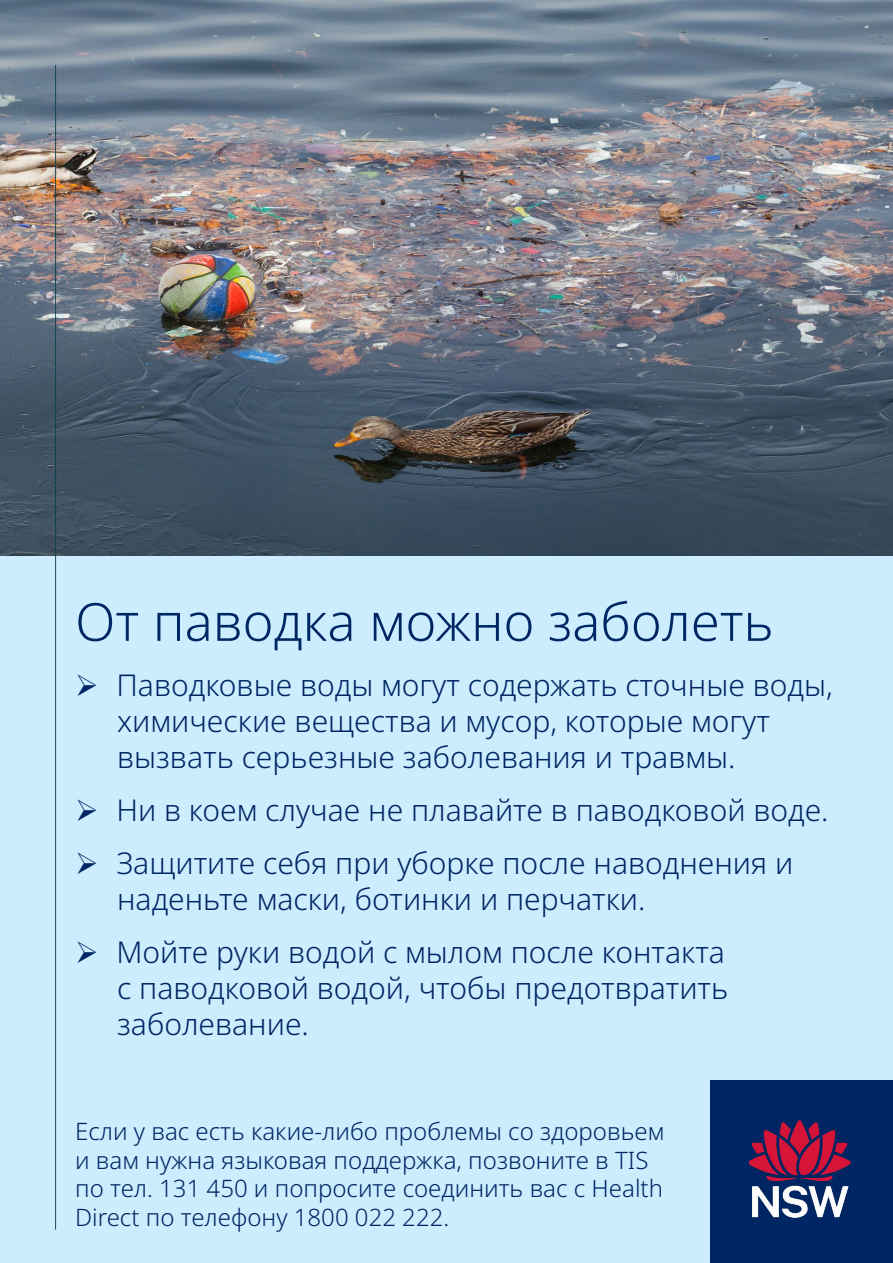
<style>
.page{position:relative;width:893px;height:1263px;background:#fff}
.page>*{position:absolute;margin:0;border:0;box-sizing:border-box;transform-origin:0 0}
.t1{font:300 52.5px "Noto Sans";color:#002664}
.t2{font:300 30px/36px "Noto Sans";color:#002664}
.Tis_1{font:300 24px/28.8px "Noto Sans";color:#002664}
</style>
<div class="page">
<img style="left:0;top:0;width:893px;height:557px">
<div style="left:0;top:557px;width:893px;height:706px;background:#cbedfd"></div>
<hr style="left:55px;top:65px;width:1px;height:1165px;background:#0b3f47">
<div style="left:710px;top:1081px;width:183px;height:182px;background:#002664"></div>
<img style="left:749px;top:1120px;width:102px;height:97px">
<h1 class="t1" style="left:75px;top:585px;width:700px">От паводка можно заболеть</h1>
<p class="t2" style="left:116px;top:668px;width:718px">Паводковые воды могут содержать сточные воды, химические вещества и мусор, которые могут вызвать серьезные заболевания и травмы.</p>
<p class="t2" style="left:116px;top:793px;width:714px">Ни в коем случае не плавайте в паводковой воде.</p>
<p class="t2" style="left:116px;top:846px;width:678px">Защитите себя при уборке после наводнения и наденьте маски, ботинки и перчатки.</p>
<p class="t2" style="left:116px;top:935px;width:613px;text-align:justify">Мойте руки водой с мылом после контакта с паводковой водой, чтобы предотвратить заболевание.</p>
<p class="Tis_1" style="left:75px;top:1117px;width:591px">Если у вас есть какие-либо проблемы со здоровьем и вам нужна языковая поддержка, позвоните в TIS по тел. 131 450 и попросите соединить вас с Health Direct по телефону 1800 022 222.</p>
</div>
